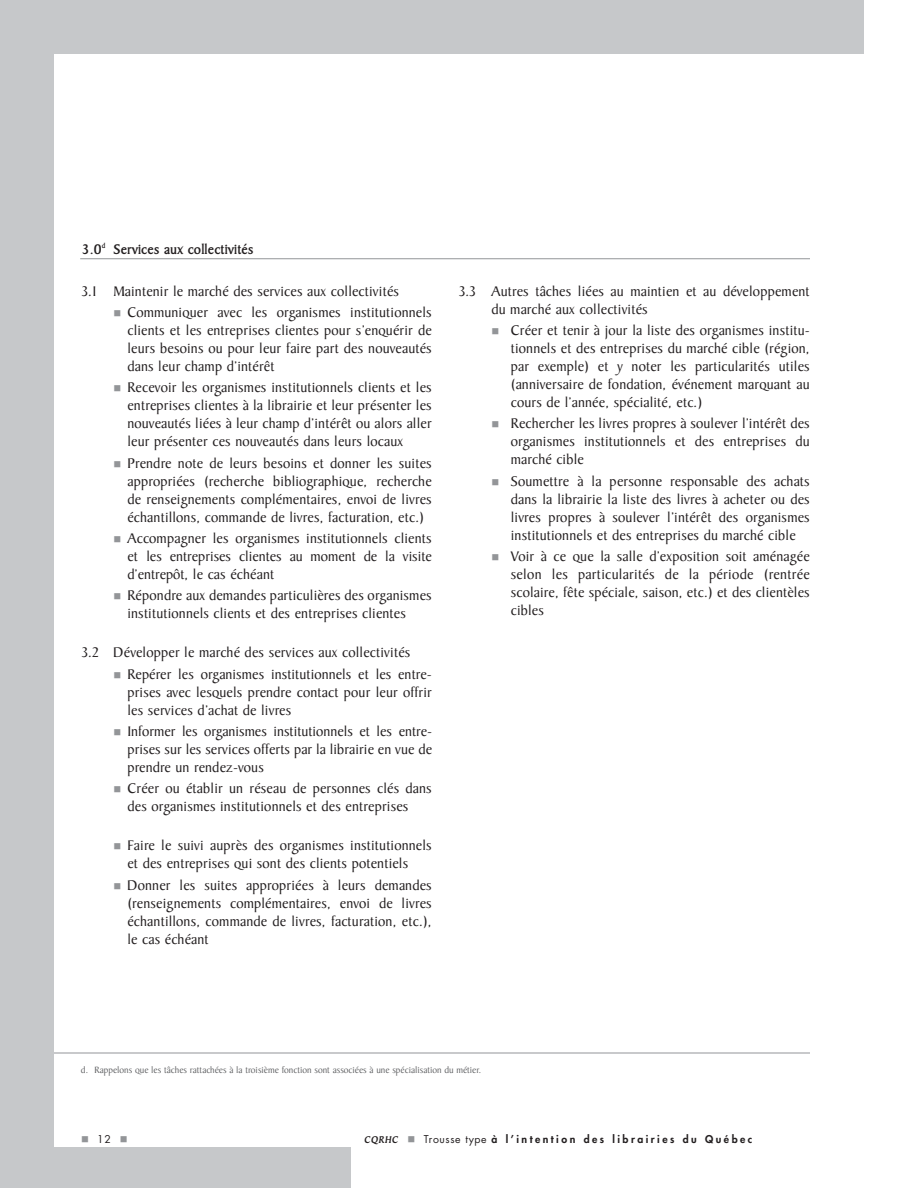
<style>
.page{position:relative;width:918px;height:1188px;background:#fff}
.page>*{position:absolute;margin:0;border:0;box-sizing:border-box;transform-origin:0 0}
.t1{font:15px/18px "Baker Signet";letter-spacing:.01em;color:#231f20;text-align:justify}
.t2{font:700 15px "Baker Signet BT";letter-spacing:.01em;color:#231f20}
.t3{font:800 10.5px "Futura";letter-spacing:.235em;color:#231f20}
.t4{font:italic 700 10.5px "Baker Signet BT";letter-spacing:.05em;color:#231f20}
.t5{font:10.5px "Futura";color:#231f20}
.t6{font:9.75px "Baker Signet";color:#636466}
.s1{font-weight:400}
</style>
<div class="page">
<hr style="left:0;top:1053px;width:810px;height:1px;background:#939598">
<div style="left:0;top:0;width:54px;height:1188px;background:#c6c8ca"></div>
<div style="left:0;top:0;width:864px;height:54px;background:#c6c8ca"></div>
<div style="left:0;top:1148px;width:351px;height:40px;background:#c6c8ca"></div>
<hr style="left:80px;top:258px;width:730px;height:1px;background:#939598">
<p class="t2" style="left:82px;top:243px;width:173px">3.0<sup>d</sup> Services aux collectivités</p>
<p class="t1" style="left:127px;top:282px;width:306px;line-height:21.3px;text-indent:-46px">3.1 Maintenir le marché des services aux collectivités<br>Communiquer avec les organismes institutionnels</p>
<p class="t1" style="left:127px;top:323px;width:306px">clients et les entreprises clientes pour s’enquérir de leurs besoins ou pour leur faire part des nouveautés dans leur champ d’intérêt</p>
<p class="t1" style="left:127px;top:380px;width:306px">Recevoir les organismes institutionnels clients et les entreprises clientes à la librairie et leur présenter les nouveautés liées à leur champ d’intérêt ou alors aller leur présenter ces nouveautés dans leurs locaux</p>
<p class="t1" style="left:127px;top:456px;width:306px">Prendre note de leurs besoins et donner les suites appropriées (recherche bibliographique, recherche de renseignements complémentaires, envoi de livres échantillons, commande de livres, facturation, etc.)</p>
<p class="t1" style="left:127px;top:531px;width:306px">Accompagner les organismes institutionnels clients et les entreprises clientes au moment de la visite d’entrepôt, le cas échéant</p>
<p class="t1" style="left:127px;top:588px;width:306px">Répondre aux demandes particulières des organismes institutionnels clients et des entreprises clientes</p>
<p class="t1" style="left:127px;top:644px;width:306px;line-height:21.3px;text-indent:-46px">3.2 Développer le marché des services aux collectivités<br>Repérer les organismes institutionnels et les entre-</p>
<p class="t1" style="left:127px;top:684px;width:306px">prises avec lesquels prendre contact pour leur offrir les services d’achat de livres</p>
<p class="t1" style="left:127px;top:724px;width:306px">Informer les organismes institutionnels et les entre&shy;prises sur les services offerts par la librairie en vue de prendre un rendez-vous</p>
<p class="t1" style="left:127px;top:781px;width:306px">Créer ou établir un réseau de personnes clés dans des organismes institutionnels et des entreprises</p>
<p class="t1" style="left:127px;top:838px;width:306px">Faire le suivi auprès des organismes institutionnels et des entreprises qui sont des clients potentiels</p>
<p class="t1" style="left:127px;top:877px;width:306px">Donner les suites appropriées à leurs demandes (renseignements complémentaires, envoi de livres échantillons, commande de livres, facturation, etc.), le cas échéant</p>
<p class="t1" style="left:491px;top:284px;width:320px;text-indent:-32px">3.3 Autres tâches liées au maintien et au développement du marché aux collectivités</p>
<p class="t1" style="left:511px;top:323px;width:301px">Créer et tenir à jour la liste des organismes institu&shy;tionnels et des entreprises du marché cible (région, par exemple) et y noter les particularités utiles (anniversaire de fondation, événement marquant au cours de l’année, spécialité, etc.)</p>
<p class="t1" style="left:511px;top:416px;width:301px">Rechercher les livres propres à soulever l’intérêt des organismes institutionnels et des entreprises du marché cible</p>
<p class="t1" style="left:511px;top:474px;width:301px">Soumettre à la personne responsable des achats dans la librairie la liste des livres à acheter ou des livres propres à soulever l’intérêt des organismes institutionnels et des entreprises du marché cible</p>
<p class="t1" style="left:511px;top:549px;width:301px">Voir à ce que la salle d’exposition soit aménagée selon les particularités de la période (rentrée scolaire, fête spéciale, saison, etc.) et des clientèles cibles</p>
<p class="t6" style="left:81px;top:1066px;width:402px">d. Rappelons que les tâches rattachées à la troisième fonction sont associées à une spécialisation du métier.</p>
<p class="t5" style="left:97px;top:1134px;width:15px">12</p>
<p class="t4" style="left:365px;top:1136px;width:35px">CQRHC</p>
<p class="t3" style="left:424px;top:1134px;width:330px"><span class="s1">Trousse type</span> à l’intention des librairies du Québec</p>
</div>
